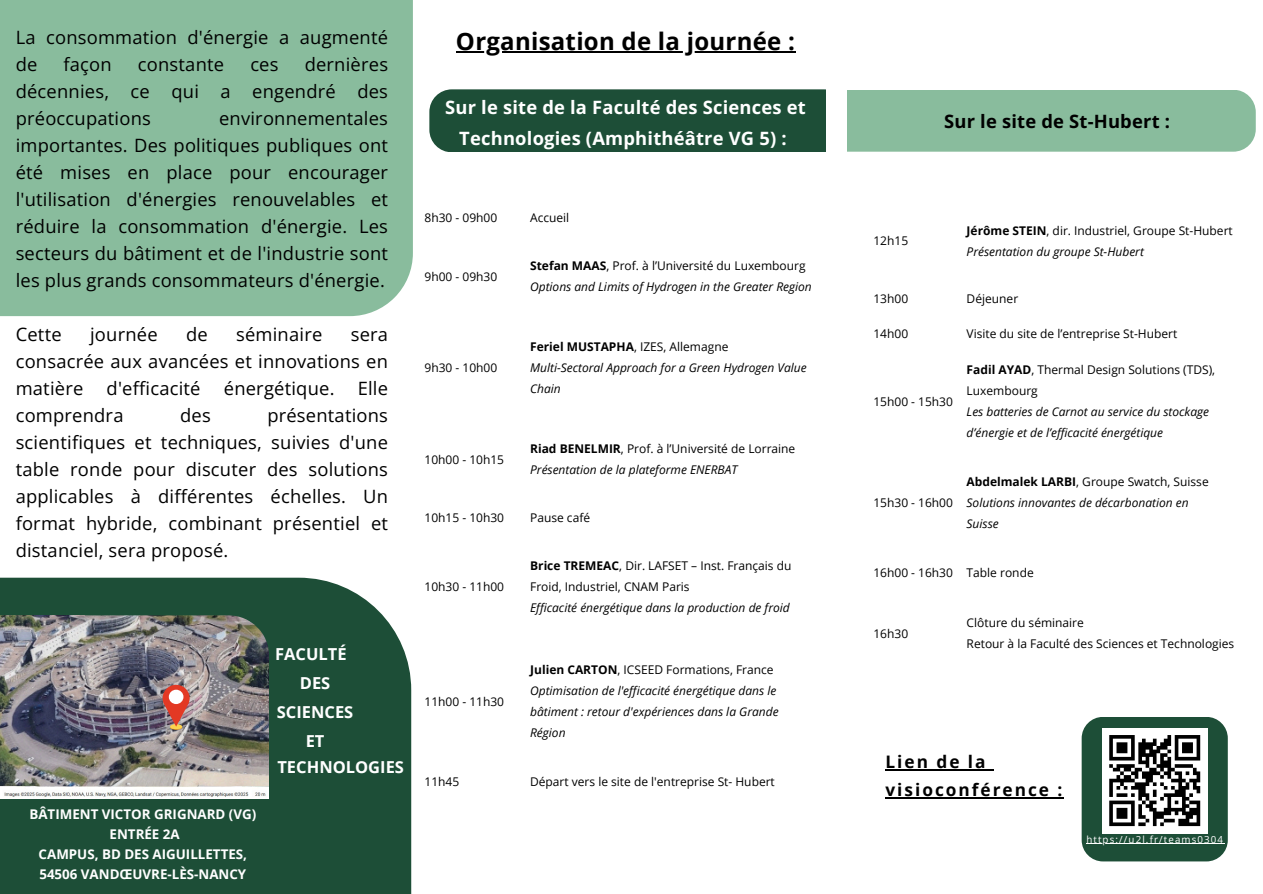
<style>
.page{position:relative;width:1263px;height:894px;background:#fff}
.page>*{position:absolute;margin:0;border:0;box-sizing:border-box;transform-origin:0 0}
.t1{font:700 24px "Open Sans";letter-spacing:.01em;color:#000}
.t2{font:18.3px/27px "Open Sans";letter-spacing:.01em;color:#000;text-align:justify}
.t3{font:700 18.3px/30.8px "Open Sans";letter-spacing:.01em;color:#fff;text-align:center}
.t4{font:700 18.3px "Open Sans";letter-spacing:.01em;color:#000}
.t5{font:700 17.25px/28.2px "Open Sans";letter-spacing:.115em;color:#000}
.t6{font:700 16.5px/29.2px "Open Sans";color:#fff;text-align:center}
.t7{font:700 13.35px/20.1px "Open Sans";color:#fff;text-align:center}
.t8{font:12px "Open Sans";color:#000}
.t9{font:italic 12px "Open Sans";color:#000}
.t10{font:9.75px "Open Sans";letter-spacing:.115em;color:#fff}
.s1{font-weight:700}
</style>
<div class="page">
<div style="left:0;top:577px;width:411px;height:316px;background:#1d4e37"></div>
<div style="left:0;top:0;width:413px;height:316px;background:#89bc9d"></div>
<img style="left:0;top:786px;width:269px;height:12px">
<img style="left:235px;top:752px;width:34px;height:34px">
<img style="left:0;top:615px;width:34px;height:171px">
<div style="left:658px;top:90px;width:598px;height:62px;background:#89bc9d;border-radius:22px"></div>
<div style="left:429px;top:89px;width:417px;height:63px;background:#1d4e37;border-radius:23px"></div>
<div style="left:826px;top:82px;width:20px;height:140px;background:#fff"></div>
<img style="left:0;top:615px;width:269px;height:171px;border-radius:40px">
<div style="left:170px;top:724px;width:12px;height:5px;background:#fac342;border-radius:50%"></div>
<div style="left:170px;top:723px;width:12px;height:6px;background:#fcd24f;border-radius:50%"></div>
<svg style="left:163px;top:684px;width:27px;height:42px"></svg>
<div style="left:169px;top:689px;width:14px;height:14px;background:#fff;border-radius:50%"></div>
<hr style="left:456px;top:51px;width:339px;height:2px;background:#000">
<div style="left:1082px;top:716px;width:146px;height:145px;background:#1d4e37;border-radius:21px"></div>
<div style="left:1102px;top:727px;width:105px;height:106px;background:#fff"></div>
<svg style="left:1109px;top:735px;width:91px;height:90px"></svg>
<hr style="left:1178px;top:822px;width:22px;height:3px;background:#000">
<hr style="left:1086px;top:843px;width:138px;height:1px;background:#fff">
<hr style="left:885px;top:769px;width:103px;height:1px;background:#000">
<hr style="left:885px;top:797px;width:179px;height:1px;background:#000">
<p class="t2" style="left:16px;top:23px;width:374px">La consommation d'énergie a augmenté de</p>
<p class="t2" style="left:16px;top:50px;width:374px;text-indent:289px">dernières décennies, ce qui a engendré des préoccupations</p>
<p class="t2" style="left:64px;top:50px;width:50px">façon</p>
<p class="t2" style="left:138px;top:50px;width:88px">constante</p>
<p class="t2" style="left:250px;top:50px;width:30px">ces</p>
<p class="t2" style="left:16px;top:104px;width:374px;text-indent:203px">environnementales importantes. Des politiques publiques ont été mises en place pour encourager l'utilisation d'énergies renouvelables et réduire la consommation d'énergie. Les secteurs du bâtiment et de l'industrie sont les plus grands consommateurs d'énergie.</p>
<p class="t2" style="left:16px;top:320px;width:48px">Cette</p>
<p class="t2" style="left:90px;top:320px;width:69px">journée</p>
<p class="t2" style="left:186px;top:320px;width:23px">de</p>
<p class="t2" style="left:236px;top:320px;width:88px">séminaire</p>
<p class="t2" style="left:16px;top:320px;width:374px;text-indent:335px">sera consacrée aux avancées et innovations en matière</p>
<p class="t2" style="left:107px;top:374px;width:96px">d'efficacité</p>
<p class="t2" style="left:224px;top:374px;width:112px">énergétique.</p>
<p class="t2" style="left:358px;top:374px;width:32px">Elle</p>
<p class="t2" style="left:16px;top:401px;width:109px">comprendra</p>
<p class="t2" style="left:180px;top:401px;width:32px">des</p>
<p class="t2" style="left:16px;top:401px;width:374px;text-indent:252px">présentations scientifiques et techniques, suivies d'une table ronde pour discuter des solutions applicables à différentes échelles. Un format hybride, combinant présentiel et distanciel, sera proposé.</p>
<p class="t7" style="left:29px;top:803px;width:228px">BÂTIMENT VICTOR GRIGNARD (VG)<br>ENTRÉE 2A<br>CAMPUS, BD DES AIGUILLETTES,<br>54506 VANDŒUVRE-LÈS-NANCY</p>
<p class="t6" style="left:275px;top:638px;width:80px">FACULTÉ<br>DES<br>SCIENCES<br>ET</p>
<p class="t6" style="left:277px;top:752px;width:128px">TECHNOLOGIES</p>
<p class="t1" style="left:456px;top:24px;width:341px">Organisation de la journée :</p>
<p class="t3" style="left:445px;top:91px;width:362px">Sur le site de la Faculté des Sciences et<br>Technologies (Amphithéâtre VG 5) :</p>
<h3 class="t8" style="left:425px;top:209px;width:74px">8h30 - 09h00</h3>
<h3 class="t8" style="left:530px;top:209px;width:41px">Accueil</h3>
<p class="t8" style="left:425px;top:268px;width:74px">9h00 - 09h30</p>
<p class="t8" style="left:425px;top:359px;width:74px">9h30 - 10h00</p>
<h4 class="t8" style="left:425px;top:451px;width:81px">10h00 - 10h15</h4>
<p class="t8" style="left:530px;top:257px;width:277px"><span class="s1">Stefan MAAS</span>, Prof. à l’Université du Luxembourg</p>
<p class="t9" style="left:530px;top:278px;width:283px">Options and Limits of Hydrogen in the Greater Region</p>
<p class="t8" style="left:530px;top:338px;width:200px"><span class="s1">Feriel MUSTAPHA</span>, IZES, Allemagne</p>
<p class="t9" style="left:530px;top:359px;width:278px">Multi-Sectoral Approach for a Green Hydrogen Value</p>
<p class="t9" style="left:530px;top:380px;width:32px">Chain</p>
<h4 class="t8" style="left:530px;top:440px;width:267px"><span class="s1">Riad BENELMIR</span>, Prof. à l’Université de Lorraine</h4>
<h5 class="t9" style="left:530px;top:461px;width:209px">Présentation de la plateforme ENERBAT</h5>
<h2 class="t8" style="left:425px;top:508px;width:81px">10h15 - 10h30</h2>
<h1 class="t8" style="left:530px;top:508px;width:61px">Pause café</h1>
<h2 class="t8" style="left:425px;top:578px;width:81px">10h30 - 11h00</h2>
<p class="t8" style="left:425px;top:693px;width:81px">11h00 - 11h30</p>
<p class="t8" style="left:530px;top:557px;width:263px"><span class="s1">Brice TREMEAC</span>, Dir. LAFSET – Inst. Français du</p>
<p class="t8" style="left:530px;top:578px;width:161px">Froid, Industriel, CNAM Paris</p>
<p class="t9" style="left:530px;top:599px;width:261px">Efficacité énergétique dans la production de froid</p>
<p class="t8" style="left:530px;top:661px;width:245px"><span class="s1">Julien CARTON</span>, ICSEED Formations, France</p>
<p class="t9" style="left:530px;top:682px;width:248px">Optimisation de l'efficacité énergétique dans le</p>
<p class="t9" style="left:530px;top:703px;width:250px">bâtiment : retour d'expériences dans la Grande</p>
<p class="t9" style="left:530px;top:724px;width:37px">Région</p>
<p class="t8" style="left:425px;top:772px;width:36px">11h45</p>
<p class="t8" style="left:530px;top:772px;width:246px">Départ vers le site de l'entreprise St- Hubert</p>
<p class="t4" style="left:944px;top:108px;width:227px">Sur le site de St-Hubert :</p>
<p class="t8" style="left:873px;top:232px;width:36px">12h15</p>
<p class="t8" style="left:967px;top:222px;width:268px"><span class="s1">Jérôme STEIN</span>, dir. Industriel, Groupe St-Hubert</p>
<p class="t9" style="left:967px;top:243px;width:179px">Présentation du groupe St-Hubert</p>
<p class="t8" style="left:873px;top:290px;width:36px">13h00</p>
<p class="t8" style="left:967px;top:290px;width:53px">Déjeuner</p>
<p class="t8" style="left:873px;top:325px;width:36px">14h00</p>
<p class="t8" style="left:967px;top:325px;width:212px">Visite du site de l’entreprise St-Hubert</p>
<p class="t8" style="left:873px;top:393px;width:81px">15h00 - 15h30</p>
<p class="t8" style="left:967px;top:361px;width:250px"><span class="s1">Fadil AYAD</span>, Thermal Design Solutions (TDS),</p>
<p class="t8" style="left:967px;top:382px;width:73px">Luxembourg</p>
<p class="t9" style="left:967px;top:403px;width:244px">Les batteries de Carnot au service du stockage</p>
<p class="t9" style="left:967px;top:424px;width:198px">d’énergie et de l’efficacité énergétique</p>
<p class="t8" style="left:873px;top:494px;width:81px">15h30 - 16h00</p>
<p class="t8" style="left:967px;top:473px;width:244px"><span class="s1">Abdelmalek LARBI</span>, Groupe Swatch, Suisse</p>
<p class="t9" style="left:967px;top:494px;width:223px">Solutions innovantes de décarbonation en</p>
<p class="t9" style="left:967px;top:515px;width:34px">Suisse</p>
<p class="t8" style="left:873px;top:563px;width:81px">16h00 - 16h30</p>
<p class="t8" style="left:967px;top:563px;width:69px">Table ronde</p>
<p class="t8" style="left:873px;top:625px;width:36px">16h30</p>
<p class="t8" style="left:967px;top:614px;width:119px">Clôture du séminaire</p>
<p class="t8" style="left:967px;top:635px;width:269px">Retour à la Faculté des Sciences et Technologies</p>
<p class="t5" style="left:885px;top:747px;width:178px">Lien de la visioconférence :</p>
<p class="t10" style="left:1086px;top:831px;width:138px">https://u2l.fr/teams0304</p>
</div>
